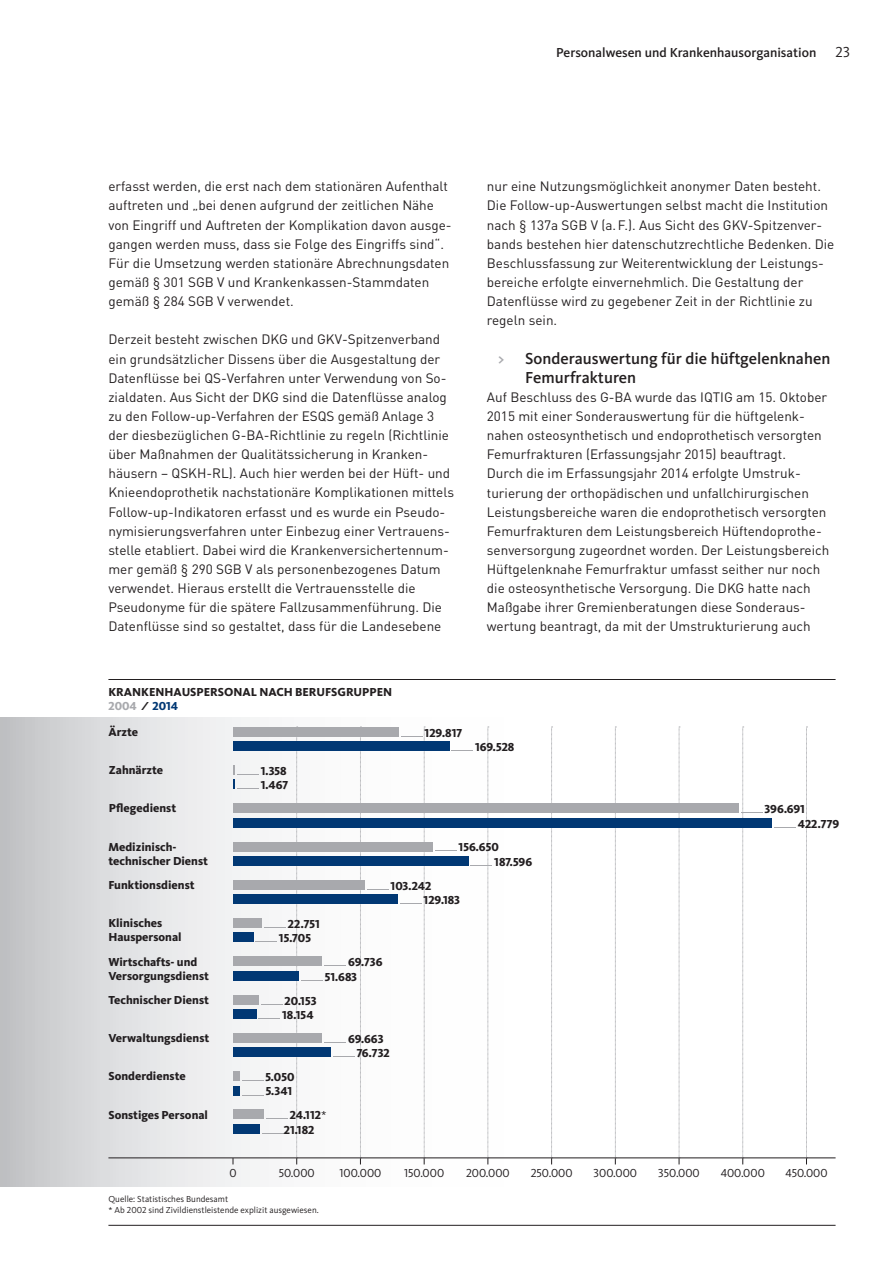
<style>
.page{position:relative;width:893px;height:1263px;background:#fff}
.page>*{position:absolute;margin:0;border:0;box-sizing:border-box;transform-origin:0 0}
.t1{font:500 16.5px/19.2px "Kievit";color:#231f20}
.t2{font:15px "Kievit Regular SC";color:#231f20}
.t3{font:13.5px/19.2px "DIN";color:#231f20}
.t4{font:500 13.5px "Kievit";color:#231f20}
.t5{font:800 12px/14.4px "Kievit";color:#221e20}
.t6{font:12px "Kievit Extra Bold SC";letter-spacing:-.005em;color:#221e20}
.t7{font:12px "Kievit Regular SC";color:#221e20}
.t8{font:800 12px "Kievit";color:#231f20}
.t9{font:12px "Kievit Extra Bold SC";color:#a8a9ad}
.t10{font:9px/10.8px "Kievit";color:#231f20}
.s1{font-family:"Kievit";color:#231f20}
.s2{color:#013874}
.s3{color:#231f20}
.s4{font-family:"Kievit"}
.s5{font-family:"Kievit Regular SC"}
</style>
<div class="page">
<svg style="left:0;top:717px;width:784px;height:469px"></svg>
<hr style="left:108px;top:679px;width:728px;height:1px;background:#231f20">
<hr style="left:108px;top:1225px;width:728px;height:1px;background:#231f20">
<svg style="left:296px;top:736px;width:2px;height:428px"></svg>
<svg style="left:360px;top:736px;width:1px;height:428px"></svg>
<svg style="left:424px;top:727px;width:1px;height:437px"></svg>
<svg style="left:487px;top:727px;width:2px;height:437px"></svg>
<svg style="left:551px;top:727px;width:2px;height:437px"></svg>
<svg style="left:615px;top:727px;width:1px;height:437px"></svg>
<svg style="left:679px;top:727px;width:1px;height:437px"></svg>
<svg style="left:742px;top:727px;width:2px;height:437px"></svg>
<svg style="left:806px;top:727px;width:1px;height:437px"></svg>
<hr style="left:108px;top:1157px;width:728px;height:1px;background:#221e20">
<div style="left:233px;top:727px;width:166px;height:9px;background:#a8a9ad"></div>
<div style="left:233px;top:741px;width:216px;height:10px;background:#013874"></div>
<svg style="left:233px;top:765px;width:2px;height:24px"></svg>
<div style="left:233px;top:803px;width:506px;height:10px;background:#a8a9ad"></div>
<div style="left:233px;top:818px;width:539px;height:9px;background:#013874"></div>
<div style="left:233px;top:842px;width:200px;height:9px;background:#a8a9ad"></div>
<div style="left:233px;top:856px;width:235px;height:10px;background:#013874"></div>
<div style="left:233px;top:880px;width:132px;height:10px;background:#a8a9ad"></div>
<div style="left:233px;top:894px;width:165px;height:10px;background:#013874"></div>
<div style="left:233px;top:918px;width:29px;height:10px;background:#a8a9ad"></div>
<div style="left:233px;top:933px;width:20px;height:9px;background:#013874"></div>
<div style="left:233px;top:956px;width:89px;height:10px;background:#a8a9ad"></div>
<div style="left:233px;top:971px;width:66px;height:9px;background:#013874"></div>
<div style="left:233px;top:995px;width:26px;height:9px;background:#a8a9ad"></div>
<div style="left:233px;top:1009px;width:23px;height:10px;background:#013874"></div>
<div style="left:233px;top:1033px;width:89px;height:10px;background:#a8a9ad"></div>
<div style="left:233px;top:1047px;width:98px;height:10px;background:#013874"></div>
<div style="left:233px;top:1071px;width:7px;height:10px;background:#a8a9ad"></div>
<div style="left:233px;top:1086px;width:7px;height:9px;background:#013874"></div>
<div style="left:233px;top:1110px;width:31px;height:9px;background:#a8a9ad"></div>
<div style="left:233px;top:1124px;width:27px;height:9px;background:#013874"></div>
<p class="t4" style="left:556px;top:45px;width:262px">Personalwesen und Krankenhausorganisation</p>
<p class="t2" style="left:836px;top:44px;width:16px">23</p>
<p class="t3" style="left:108px;top:177px;width:345px">erfasst werden, die erst nach dem stationären Aufenthalt auftreten und „bei denen aufgrund der zeitlichen Nähe von Eingriff und Auftreten der Komplikation davon ausge&shy;gangen werden muss, dass sie Folge des Eingriffs sind“.<br>Für die Umsetzung werden stationäre Abrechnungsdaten gemäß § 301 SGB V und Krankenkassen-Stammdaten gemäß § 284 SGB V verwendet.</p>
<p class="t3" style="left:108px;top:330px;width:347px">Derzeit besteht zwischen DKG und GKV-Spitzenverband ein grundsätzlicher Dissens über die Ausgestaltung der Datenflüsse bei QS-Verfahren unter Verwendung von So&shy;zialdaten. Aus Sicht der DKG sind die Datenflüsse analog zu den Follow-up-Verfahren der ESQS gemäß Anlage 3 der diesbezüglichen G-BA-Richtlinie zu regeln (Richtlinie über Maßnahmen der Qualitätssicherung in Kranken&shy;häusern – QSKH-RL). Auch hier werden bei der Hüft- und Knieendoprothetik nachstationäre Komplikationen mittels Follow-up-Indikatoren erfasst und es wurde ein Pseudo&shy;nymisierungsverfahren unter Einbezug einer Vertrauens&shy;stelle etabliert. Dabei wird die Krankenversichertennum&shy;mer gemäß § 290 SGB V als personenbezogenes Datum verwendet. Hieraus erstellt die Vertrauensstelle die Pseudonyme für die spätere Fallzusammenführung. Die Datenflüsse sind so gestaltet, dass für die Landesebene</p>
<p class="t8" style="left:108px;top:685px;width:285px">KRANKENHAUSPERSONAL NACH BERUFSGRUPPEN</p>
<p class="t9" style="left:108px;top:699px;width:71px">2004 <span class="s1">/</span> <span class="s2">2014</span></p>
<p class="t3" style="left:487px;top:177px;width:349px">nur eine Nutzungsmöglichkeit anonymer Daten besteht.<br>Die Follow-up-Auswertungen selbst macht die Institution nach § 137a SGB V (a.F.). Aus Sicht des GKV-Spitzenver&shy;bands bestehen hier datenschutzrechtliche Bedenken. Die Beschlussfassung zur Weiterentwicklung der Leistungs&shy;bereiche erfolgte einvernehmlich. Die Gestaltung der Datenflüsse wird zu gegebener Zeit in der Richtlinie zu regeln sein.</p>
<p class="t1" style="left:525px;top:349px;width:307px">Sonderauswertung für die hüftgelenknahen<br>Femurfrakturen</p>
<p class="t3" style="left:487px;top:387px;width:344px">Auf Beschluss des G-BA wurde das IQTIG am 15. Oktober 2015 mit einer Sonderauswertung für die hüftgelenk&shy;nahen osteosynthetisch und endoprothetisch versorgten Femurfrakturen (Erfassungsjahr 2015) beauftragt.<br>Durch die im Erfassungsjahr 2014 erfolgte Umstruk&shy;turierung der orthopädischen und unfallchirurgischen Leistungsbereiche waren die endoprothetisch versorgten Femurfrakturen dem Leistungsbereich Hüftendoprothe&shy;senversorgung zugeordnet worden. Der Leistungsbereich Hüftgelenknahe Femurfraktur umfasst seither nur noch die osteosynthetische Versorgung. Die DKG hatte nach Maßgabe ihrer Gremienberatungen diese Sonderaus&shy;wertung beantragt, da mit der Umstrukturierung auch</p>
<p class="t5" style="left:108px;top:725px;width:31px">Ärzte</p>
<p class="t5" style="left:109px;top:763px;width:56px">Zahnärzte</p>
<p class="t5" style="left:109px;top:801px;width:69px">Pflegedienst</p>
<p class="t5" style="left:108px;top:839px;width:101px">Medizinisch&shy;technischer Dienst</p>
<p class="t5" style="left:108px;top:878px;width:88px">Funktionsdienst</p>
<p class="t5" style="left:108px;top:916px;width:75px">Klinisches<br>Hauspersonal</p>
<p class="t5" style="left:108px;top:954px;width:102px">Wirtschafts- und<br>Versorgungsdienst</p>
<p class="t5" style="left:108px;top:992px;width:102px">Technischer Dienst</p>
<p class="t5" style="left:108px;top:1031px;width:102px">Verwaltungsdienst</p>
<p class="t5" style="left:108px;top:1069px;width:79px">Sonderdienste</p>
<p class="t5" style="left:108px;top:1107px;width:101px">Sonstiges Personal</p>
<p class="t6" style="left:401px;top:725px;width:63px"><sup>_</sup>129.817</p>
<p class="t6" style="left:237px;top:764px;width:51px"><sup>_</sup>1.358</p>
<p class="t6" style="left:237px;top:778px;width:53px"><sup>_</sup>1.467</p>
<p class="t6" style="left:264px;top:917px;width:57px"><sup>_</sup>22.751</p>
<p class="t6" style="left:451px;top:740px;width:65px"><sup>_</sup>169.528</p>
<p class="t6" style="left:435px;top:840px;width:65px"><sup>_</sup>156.650</p>
<p class="t6" style="left:367px;top:878px;width:66px"><sup>_</sup>103.242</p>
<p class="t6" style="left:400px;top:893px;width:62px"><sup>_</sup>129.183</p>
<p class="t6" style="left:471px;top:855px;width:63px"><sup>_</sup>187.596</p>
<p class="t6" style="left:255px;top:931px;width:57px"><sup>_</sup>15.705</p>
<p class="t6" style="left:301px;top:969px;width:57px"><sup>_</sup>51.683</p>
<p class="t6" style="left:259px;top:1008px;width:57px"><sup>_</sup>18.154</p>
<p class="t6" style="left:333px;top:1046px;width:58px"><sup>_</sup>76.732</p>
<p class="t6" style="left:242px;top:1084px;width:52px"><sup>_</sup>5.341</p>
<p class="t6" style="left:263px;top:1122px;width:53px"><sup>_</sup><span class="s3">21</span>.182</p>
<p class="t6" style="left:325px;top:955px;width:60px"><sup>_</sup>69.736</p>
<p class="t6" style="left:261px;top:993px;width:57px"><sup>_</sup>20.153</p>
<p class="t6" style="left:325px;top:1032px;width:61px"><sup>_</sup>69.663</p>
<p class="t6" style="left:242px;top:1070px;width:54px"><sup>_</sup>5.050</p>
<p class="t6" style="left:266px;top:1108px;width:62px"><sup>_</sup>24.112<span class="s4">*</span></p>
<p class="t6" style="left:741px;top:802px;width:66px"><sup>_</sup>396.691</p>
<p class="t6" style="left:774px;top:816px;width:67px"><sup>_</sup>422.779</p>
<p class="t7" style="left:229px;top:1166px;width:9px">0</p>
<p class="t7" style="left:279px;top:1166px;width:37px">50.000</p>
<p class="t7" style="left:339px;top:1166px;width:43px">100.000</p>
<p class="t7" style="left:404px;top:1166px;width:42px">150.000</p>
<p class="t7" style="left:466px;top:1166px;width:45px">200.000</p>
<p class="t7" style="left:531px;top:1166px;width:43px">250.000</p>
<p class="t7" style="left:594px;top:1166px;width:45px">300.000</p>
<p class="t7" style="left:658px;top:1166px;width:43px">350.000</p>
<p class="t7" style="left:721px;top:1166px;width:46px">400.000</p>
<p class="t7" style="left:785px;top:1166px;width:44px">450.000</p>
<p class="t10" style="left:108px;top:1194px;width:212px">Quelle: Statistisches Bundesamt<br>* Ab <span class="s5">2002</span> sind Zivildienstleistende explizit ausgewiesen.</p>
</div>
